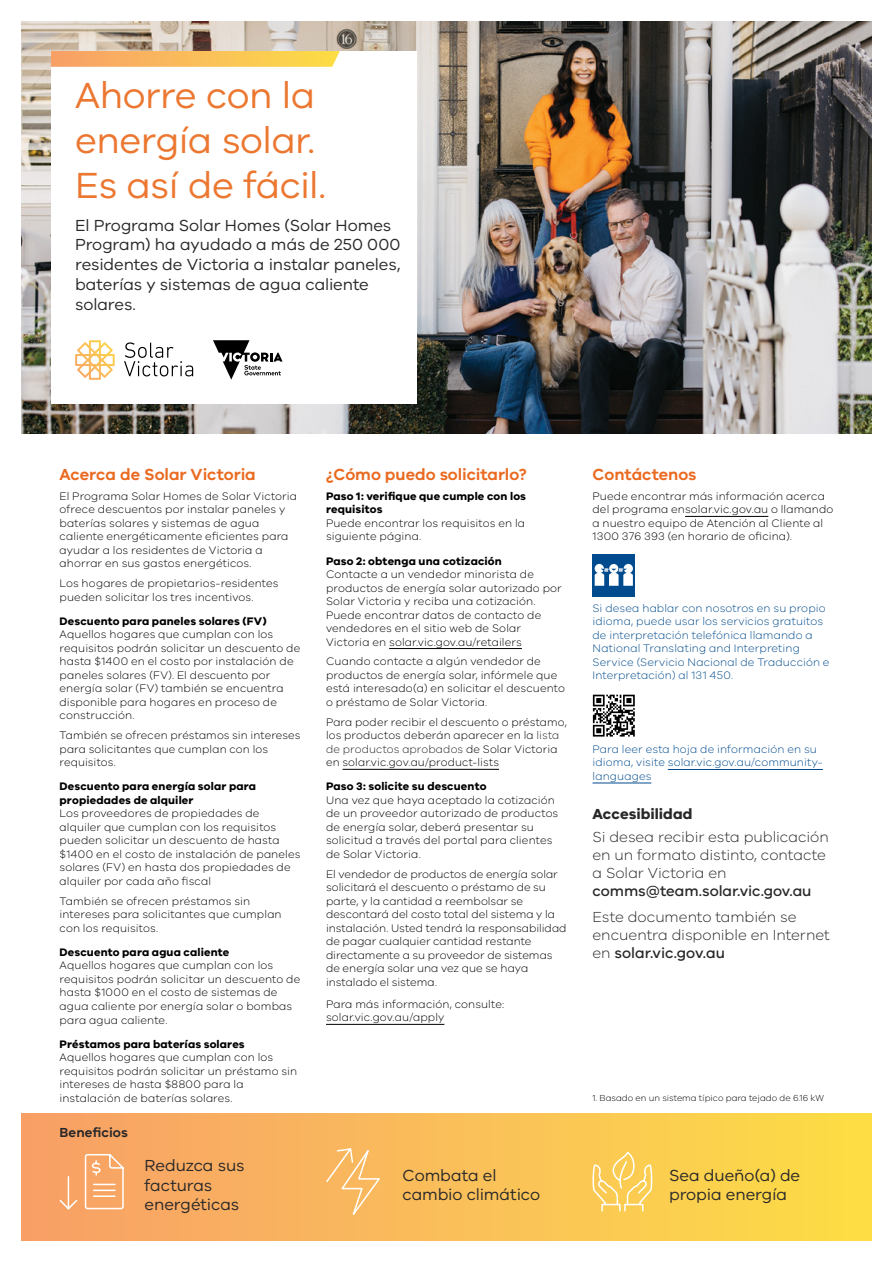
<style>
.page{position:relative;width:893px;height:1263px;background:#fff}
.page>*{position:absolute;margin:0;border:0;box-sizing:border-box;transform-origin:0 0}
.t1{font:37.5px/45px "VIC";letter-spacing:-.015em;color:#ec7730}
.t2{font:16.5px/19.8px "VIC";letter-spacing:-.005em;color:#292829}
.t3{font:600 16.5px "VIC";color:#ea6a20}
.t4{font:300 15px/18px "VIC";letter-spacing:-.005em;color:#292829}
.t5{font:500 15px "VIC";letter-spacing:-.005em;color:#292829}
.t6{font:700 15px "VIC";color:#292829}
.t7{font:600 13.5px "VIC";letter-spacing:.005em;color:#292829}
.t8{font:300 11.25px/13.5px "VIC";letter-spacing:.005em;color:#000}
.t9{font:300 11.25px/13.5px "VIC";letter-spacing:.01em;color:#004b8d}
.t10{font:700 11.25px/13.5px "VIC";letter-spacing:.015em;color:#000}
.t11{font:300 9px "VIC";color:#000}
.s1{color:#292829}
.s2{font-weight:500}
</style>
<div class="page">
<hr style="left:389px;top:648px;width:133px;height:1px;background:#000">
<hr style="left:343px;top:769px;width:156px;height:1px;background:#000">
<hr style="left:326px;top:1024px;width:118px;height:1px;background:#000">
<hr style="left:685px;top:516px;width:83px;height:1px;background:#000">
<hr style="left:668px;top:769px;width:155px;height:1px;background:#004b8d">
<hr style="left:592px;top:783px;width:59px;height:1px;background:#004b8d">
<div style="left:592px;top:554px;width:43px;height:42px;background:#004b8d"></div>
<svg style="left:595px;top:564px;width:38px;height:22px"></svg>
<svg style="left:592px;top:694px;width:43px;height:43px"></svg>
<svg style="left:593px;top:695px;width:42px;height:41px"></svg>
<div style="left:21px;top:1113px;width:851px;height:128px;background:linear-gradient(to right,#f89f69,#fcde47)"></div>
<img style="left:21px;top:21px;width:851px;height:413px">
<div style="left:51px;top:51px;width:366px;height:353px;background:#fff"></div>
<svg style="left:75px;top:340px;width:40px;height:40px"></svg>
<svg style="left:124px;top:342px;width:69px;height:34px"></svg>
<svg style="left:213px;top:340px;width:70px;height:40px"></svg>
<svg style="left:58px;top:1151px;width:67px;height:60px;background:#f8af78"></svg>
<svg style="left:325px;top:1147px;width:57px;height:76px;background:#f9bd6a"></svg>
<svg style="left:591px;top:1150px;width:63px;height:62px;background:#fbd26a"></svg>
<svg style="left:51px;top:51px;width:289px;height:16px;background:#fabf5c"></svg>
<h1 class="t1" style="left:75px;top:72px;width:253px">Ahorre con la energía solar.<br>Es así de fácil.</h1>
<h2 class="t2" style="left:75px;top:215px;width:327px">El Programa Solar Homes (Solar Homes<br>Program) ha ayudado a más de 250 000 residentes de Victoria a instalar paneles, baterías y sistemas de agua caliente solares.</h2>
<h2 class="t3" style="left:60px;top:464px;width:198px">Acerca de Solar Victoria</h2>
<p class="t8" style="left:60px;top:489px;width:239px">El Programa Solar Homes de Solar Victoria ofrece descuentos por instalar paneles y baterías solares y sistemas de agua caliente energéticamente eficientes para ayudar a los residentes de Victoria a ahorrar en sus gastos energéticos.</p>
<p class="t8" style="left:60px;top:576px;width:221px">Los hogares de propietarios-residentes pueden solicitar los tres incentivos.</p>
<p class="t10" style="left:60px;top:614px;width:209px">Descuento para paneles solares (FV)</p>
<p class="t8" style="left:60px;top:627px;width:242px">Aquellos hogares que cumplan con los requisitos podrán solicitar un descuento de hasta $1400 en el costo por instalación de paneles solares (FV). El descuento por energía solar (FV) también se encuentra disponible para hogares en proceso de construcción.</p>
<p class="t8" style="left:60px;top:728px;width:242px">También se ofrecen préstamos sin intereses para solicitantes que cumplan con los requisitos.</p>
<p class="t10" style="left:60px;top:779px;width:198px">Descuento para energía solar para propiedades de alquiler</p>
<p class="t8" style="left:60px;top:806px;width:242px">Los proveedores de propiedades de alquiler que cumplan con los requisitos pueden solicitar un descuento de hasta $1400 en el costo de instalación de paneles solares (FV) en hasta dos propiedades de alquiler por cada año fiscal</p>
<p class="t8" style="left:60px;top:894px;width:224px">También se ofrecen préstamos sin intereses para solicitantes que cumplan con los requisitos.</p>
<p class="t10" style="left:60px;top:945px;width:171px">Descuento para agua caliente</p>
<p class="t8" style="left:60px;top:958px;width:242px">Aquellos hogares que cumplan con los requisitos podrán solicitar un descuento de hasta $1000 en el costo de sistemas de agua caliente por energía solar o bombas para agua caliente.</p>
<p class="t10" style="left:60px;top:1037px;width:187px">Préstamos para baterías solares</p>
<p class="t8" style="left:60px;top:1050px;width:239px">Aquellos hogares que cumplan con los requisitos podrán solicitar un préstamo sin intereses de hasta $8800 para la instalación de baterías solares.</p>
<p class="t7" style="left:60px;top:1125px;width:70px">Beneficios</p>
<h2 class="t3" style="left:326px;top:464px;width:202px">¿Cómo puedo solicitarlo?</h2>
<p class="t10" style="left:326px;top:489px;width:201px">Paso 1: verifique que cumple con los requisitos</p>
<p class="t8" style="left:326px;top:516px;width:201px">Puede encontrar los requisitos en la siguiente página.</p>
<p class="t10" style="left:326px;top:554px;width:177px">Paso 2: obtenga una cotización</p>
<p class="t8" style="left:326px;top:567px;width:237px">Contacte a un vendedor minorista de productos de energía solar autorizado por Solar Victoria y reciba una cotización.<br>Puede encontrar datos de contacto de vendedores en el sitio web de Solar Victoria en solar.vic.gov.au/retailers</p>
<p class="t8" style="left:326px;top:654px;width:241px">Cuando contacte a algún vendedor de productos de energía solar, infórmele que está interesado(a) en solicitar el descuento o préstamo de Solar Victoria.</p>
<p class="t8" style="left:326px;top:715px;width:242px">Para poder recibir el descuento o préstamo, los productos deberán aparecer en la <span class="s1">lista de productos aprobados</span> de Solar Victoria en solar.vic.gov.au/product-lists</p>
<p class="t10" style="left:326px;top:779px;width:162px">Paso 3: solicite su descuento</p>
<p class="t8" style="left:326px;top:793px;width:234px">Una vez que haya aceptado la cotización de un proveedor autorizado de productos de energía solar, deberá presentar su solicitud a través del portal para clientes de Solar Victoria.</p>
<p class="t8" style="left:326px;top:867px;width:242px">El vendedor de productos de energía solar solicitará el descuento o préstamo de su parte, y la cantidad a reembolsar se descontará del costo total del sistema y la instalación. Usted tendrá la responsabilidad de pagar cualquier cantidad restante directamente a su proveedor de sistemas de energía solar una vez que se haya instalado el sistema.</p>
<p class="t8" style="left:326px;top:997px;width:180px">Para más información, consulte: solar.vic.gov.au/apply</p>
<h2 class="t3" style="left:592px;top:464px;width:106px">Contáctenos</h2>
<p class="t8" style="left:592px;top:489px;width:242px">Puede encontrar más información acerca del programa ensolar.vic.gov.au o llamando a nuestro equipo de Atención al Cliente al 1300 376 393 (en horario de oficina).</p>
<p class="t9" style="left:592px;top:601px;width:239px">Si desea hablar con nosotros en su propio idioma, puede usar los servicios gratuitos de interpretación telefónica llamando a National Translating and Interpreting Service (Servicio Nacional de Traducción e Interpretación) al 131 450.</p>
<p class="t9" style="left:592px;top:742px;width:232px">Para leer esta hoja de información en su idioma, visite solar.vic.gov.au/community&shy;languages</p>
<h3 class="t6" style="left:592px;top:805px;width:101px">Accesibilidad</h3>
<h3 class="t4" style="left:592px;top:827px;width:238px">Si desea recibir esta publicación en un formato distinto, contacte a Solar Victoria en</h3>
<h3 class="t5" style="left:592px;top:881px;width:221px">comms@team.solar.vic.gov.au</h3>
<h3 class="t4" style="left:592px;top:907px;width:239px">Este documento también se encuentra disponible en Internet en <span class="s2">solar.vic.gov.au</span></h3>
<p class="t11" style="left:592px;top:1093px;width:233px">1. Basado en un sistema típico para tejado de 6.16 kW</p>
<h2 class="t2" style="left:145px;top:1155px;width:101px">Reduzca sus facturas energéticas</h2>
<h2 class="t2" style="left:403px;top:1165px;width:139px">Combata el cambio climático</h2>
<h2 class="t2" style="left:669px;top:1165px;width:133px">Sea dueño(a) de propia energía</h2>
</div>
